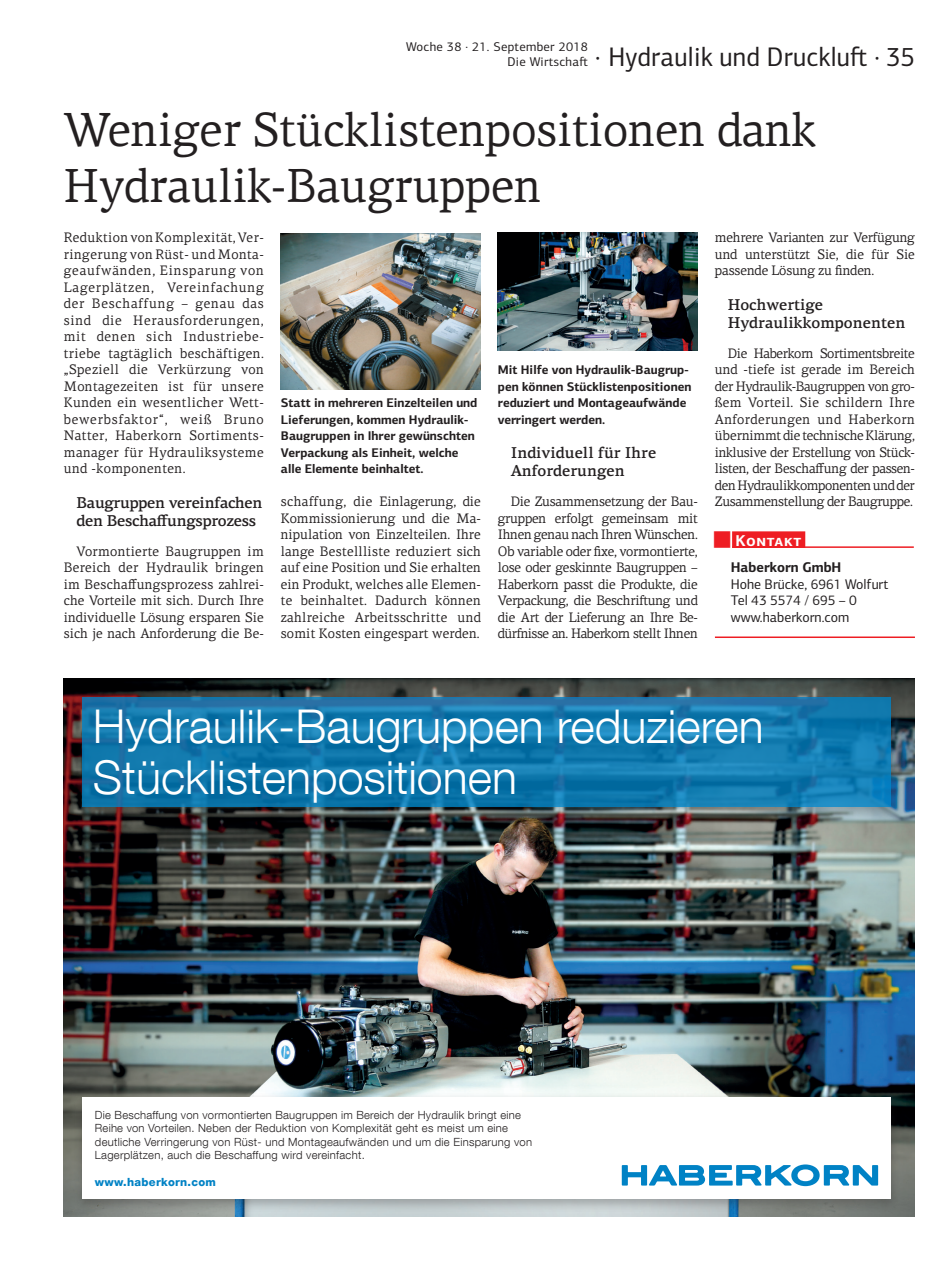
<style>
.page{position:relative;width:949px;height:1276px;background:#fff}
.page>*{position:absolute;margin:0;border:0;box-sizing:border-box;transform-origin:0 0}
.t1{font:48px/55.5px "PF Centro Serif Pro";color:#231f20;scale:.96 1}
.t2{font:300 46.5px/51px "Helvetica Neue LT Com";color:#fff}
.t3{font:27px "PF Centro Sans Pro";letter-spacing:.01em;color:#231f20;scale:.96 1}
.t4{font:500 15.75px/18px "PF Centro Serif Pro";color:#231f20}
.t5{font:500 15.75px/18px "PF Centro Serif Pro";letter-spacing:-.02em;color:#231f20}
.t6{font:700 15.75px "PF Centro Sans Pro";letter-spacing:.04em;color:#fff}
.t7{font:14.1px/16.5px "PF Centro Sans Pro";color:#231f20}
.t8{font:700 14.1px "PF Centro Sans Pro";color:#231f20}
.t9{font:13.8px/16.5px "PF Centro Serif Pro";letter-spacing:-.01em;color:#231f20;text-align:justify;scale:.96 1}
.t10{font:12.75px/14.2px "PF Centro Sans Pro";letter-spacing:.02em;color:#231f20;text-align:right}
.t11{font:700 12.6px/16.5px "PF Centro Sans Pro";color:#231f20}
.t12{font:300 11.25px/13.5px "Helvetica Neue LT Com";letter-spacing:.025em;color:#231f20}
.t13{font:800 11.25px "Helvetica Neue LT Com";letter-spacing:.025em;color:#0082c5}
.s1{color:#ee1d23}
</style>
<div class="page">
<img style="left:64px;top:679px;width:850px;height:537px">
<div style="left:73px;top:1092px;width:827px;height:120px;background:#231f20;opacity:.3"></div>
<div style="left:82px;top:1097px;width:808px;height:102px;background:#fff"></div>
<svg style="left:621px;top:1164px;width:256px;height:22px"></svg>
<div style="left:73px;top:692px;width:827px;height:128px;background:#231f20;opacity:.3"></div>
<svg style="left:82px;top:697px;width:808px;height:110px;background:#1379ae"></svg>
<div style="left:731px;top:531px;width:74px;height:17px;background:#ee1d23"></div>
<hr style="left:731px;top:546px;width:182px;height:2px;background:#ee1d23">
<hr style="left:714px;top:636px;width:200px;height:2px;background:#ee1d23">
<img style="left:281px;top:234px;width:199px;height:155px">
<img style="left:497px;top:233px;width:200px;height:117px">
<p class="t10" style="left:406px;top:40px;width:183px">Woche 38 · 21. September 2018<br>Die Wirtschaft</p>
<h3 class="t3" style="left:595px;top:40px;width:334px">· Hydraulik und Druckluft · 35</h3>
<h1 class="t1" style="left:64px;top:102px;width:785px">Weniger Stücklistenpositionen dank<br>Hydraulik-Baugruppen</h1>
<p class="t9" style="left:64px;top:229px;width:210px">Reduktion von Komplexität, Ver&shy;ringerung von Rüst- und Monta&shy;geaufwänden, Einsparung von Lagerplätzen, Vereinfachung der Beschaffung – genau das sind die Herausforderungen, mit denen sich Industriebe&shy;triebe tagtäglich beschäftigen. „Speziell die Verkürzung von Montagezeiten ist für unsere Kunden ein wesentlicher Wett&shy;bewerbsfaktor“, weiß Bruno Natter, Haberkorn Sortiments&shy;manager für Hydrauliksysteme und -komponenten.</p>
<p class="t5" style="left:77px;top:493px;width:187px">Baugruppen vereinfachen den Beschaffungsprozess</p>
<p class="t9" style="left:64px;top:543px;width:210px;text-indent:13px">Vormontierte Baugruppen im Bereich der Hydraulik bringen im Beschaffungsprozess zahlrei&shy;che Vorteile mit sich. Durch Ihre individuelle Lösung ersparen Sie sich je nach Anforderung die Be-</p>
<p class="t11" style="left:281px;top:394px;width:198px">Statt in mehreren Einzelteilen und<br>Lieferungen, kommen Hydraulik-<br>Baugruppen in Ihrer gewünschten<br>Verpackung als Einheit, welche alle Elemente beinhaltet.</p>
<p class="t9" style="left:281px;top:493px;width:210px">schaffung, die Einlagerung, die Kommissionierung und die Ma&shy;nipulation von Einzelteilen. Ihre lange Bestellliste reduziert sich auf eine Position und Sie erhalten ein Produkt, welches alle Elemen&shy;te beinhaltet. Dadurch können zahlreiche Arbeitsschritte und somit Kosten eingespart werden.</p>
<p class="t11" style="left:497px;top:361px;width:195px">Mit Hilfe von Hydraulik-Baugrup&shy;pen können Stücklistenpositionen reduziert und Montageaufwände verringert werden.</p>
<p class="t4" style="left:510px;top:444px;width:147px">Individuell für Ihre<br>Anforderungen</p>
<p class="t9" style="left:497px;top:493px;width:210px;text-indent:13px">Die Zusammensetzung der Bau&shy;gruppen erfolgt gemeinsam mit Ihnen genau nach Ihren Wünschen.<br>Ob variable oder fixe, vormontierte, lose oder geskinnte Baugruppen – Haberkorn passt die Produkte, die Verpackung, die Beschriftung und die Art der Lieferung an Ihre Be&shy;dürfnisse an. Haberkorn stellt Ihnen</p>
<p class="t9" style="left:714px;top:229px;width:210px">mehrere Varianten zur Verfügung und unterstützt Sie, die für Sie passende Lösung zu finden.</p>
<p class="t4" style="left:727px;top:295px;width:179px">Hochwertige<br>Hydraulikkomponenten</p>
<p class="t9" style="left:714px;top:345px;width:210px;text-indent:13px">Die Haberkorn Sortimentsbreite und -tiefe ist gerade im Bereich der Hydraulik-Baugruppen von gro&shy;ßem Vorteil. Sie schildern Ihre Anforderungen und Haberkorn übernimmt die technische Klärung, inklusive der Erstellung von Stück&shy;listen, der Beschaffung der passen&shy;den Hydraulikkomponenten und der Zusammenstellung der Baugruppe.</p>
<p class="t6" style="left:711px;top:530px;width:91px"><span class="s1">■</span>Kontakt</p>
<p class="t8" style="left:730px;top:558px;width:112px">Haberkorn GmbH</p>
<p class="t7" style="left:730px;top:576px;width:159px">Hohe Brücke, 6961 Wolfurt<br>Tel 43 5574 / 695 – 0 www.haberkorn.com</p>
<h2 class="t2" style="left:93px;top:700px;width:672px">Hydraulik-Baugruppen reduzieren<br>Stücklistenpositionen</h2>
<p class="t12" style="left:95px;top:1107px;width:438px">Die Beschaffung von vormontierten Baugruppen im Bereich der Hydraulik bringt eine Reihe von Vorteilen. Neben der Reduktion von Komplexität geht es meist um eine deutliche Verringerung von Rüst- und Montageaufwänden und um die Einsparung von Lagerplätzen, auch die Beschaffung wird vereinfacht.</p>
<p class="t13" style="left:95px;top:1175px;width:123px">www.haberkorn.com</p>
</div>
